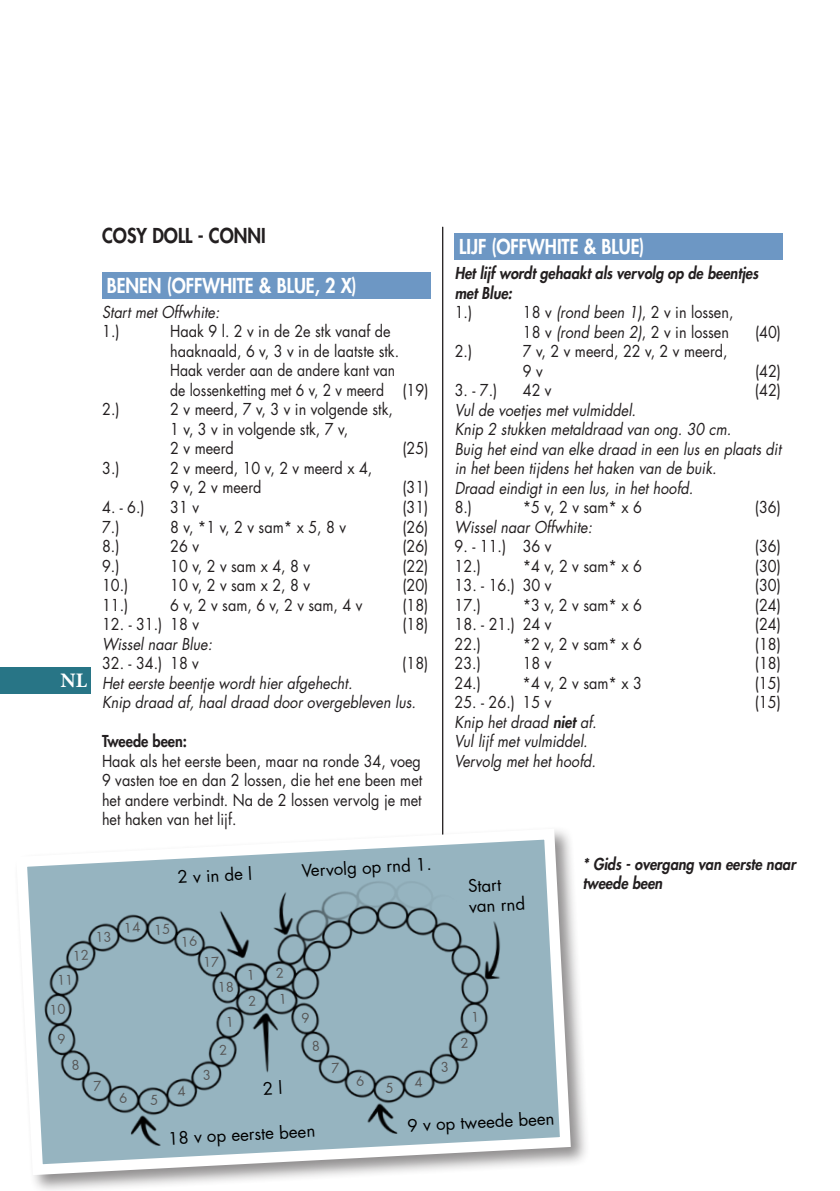
<style>
.page{position:relative;width:840px;height:1191px;background:#fff}
.page>*{position:absolute;margin:0;border:0;box-sizing:border-box;transform-origin:0 0}
.t1{font:700 20.6px "Minion Pro";color:#fff}
.t2{font:800 20px "Futura Std";color:#fff;scale:.9 1}
.t3{font:800 20px "Futura Std";color:#231f20;scale:.9 1}
.t4{font:16.8px/20.2px "Futura Std";color:#000}
.t5{font:16px/19.6px "Futura Std";color:#231f20;scale:.9 1}
.t6{font:italic 16px/19.6px "Futura Std";color:#231f20;scale:.9 1}
.t7{font:italic 800 16px/19.6px "Futura Std";color:#231f20;scale:.9 1}
.t8{font:800 16px "Futura Std";color:#231f20;scale:.9 1}
.t9{font:13px/26px "Futura Std";color:#565656}
.s1{font-style:italic}
.s2{font-weight:800}
</style>
<div class="page">
<div style="left:102px;top:272px;width:328px;height:26px;background:#6d97c4"></div>
<div style="left:454px;top:233px;width:328px;height:26px;background:#6d97c4"></div>
<hr style="left:442px;top:227px;width:1px;height:737px;background:#231f20">
<div style="left:13px;top:825px;width:577px;height:366px;background:#231f20;opacity:.5"></div>
<svg style="left:13px;top:823px;width:563px;height:357px"></svg>
<div style="left:0;top:666px;width:91px;height:27px;background:#287586"></div>
<svg style="left:472px;top:1012px;width:4px;height:10px"></svg>
<svg style="left:356px;top:1075px;width:8px;height:11px"></svg>
<svg style="left:441px;top:1061px;width:6px;height:11px"></svg>
<svg style="left:414px;top:1076px;width:8px;height:11px"></svg>
<svg style="left:385px;top:1082px;width:7px;height:11px"></svg>
<svg style="left:460px;top:1038px;width:7px;height:10px"></svg>
<svg style="left:331px;top:1062px;width:8px;height:10px"></svg>
<svg style="left:312px;top:1040px;width:7px;height:11px"></svg>
<svg style="left:302px;top:1012px;width:7px;height:11px"></svg>
<svg style="left:248px;top:995px;width:7px;height:11px"></svg>
<svg style="left:280px;top:994px;width:4px;height:10px"></svg>
<svg style="left:219px;top:1016px;width:12px;height:39px"></svg>
<svg style="left:203px;top:1069px;width:7px;height:10px"></svg>
<svg style="left:177px;top:1085px;width:8px;height:11px"></svg>
<svg style="left:119px;top:1092px;width:8px;height:11px"></svg>
<svg style="left:150px;top:1094px;width:7px;height:11px"></svg>
<svg style="left:94px;top:1080px;width:8px;height:10px"></svg>
<svg style="left:72px;top:1059px;width:7px;height:11px"></svg>
<svg style="left:58px;top:1033px;width:7px;height:11px"></svg>
<svg style="left:51px;top:1004px;width:14px;height:10px"></svg>
<svg style="left:59px;top:974px;width:11px;height:11px"></svg>
<svg style="left:75px;top:949px;width:13px;height:11px"></svg>
<svg style="left:97px;top:931px;width:13px;height:11px"></svg>
<svg style="left:183px;top:936px;width:14px;height:10px"></svg>
<svg style="left:248px;top:970px;width:4px;height:10px"></svg>
<svg style="left:276px;top:967px;width:7px;height:11px"></svg>
<svg style="left:263px;top:1079px;width:18px;height:15px"></svg>
<p class="t1" style="left:57px;top:666px;width:31px">UKNL</p>
<p class="t3" style="left:102px;top:223px;width:183px">COSY DOLL - CONNI</p>
<p class="t2" style="left:107px;top:273px;width:279px">BENEN (OFFWHITE &amp; BLUE, 2 X)</p>
<p class="t6" style="left:102px;top:302px;width:132px">Start met Offwhite:</p>
<p class="t5" style="left:102px;top:322px;width:21px">1.)</p>
<p class="t5" style="left:170px;top:322px;width:288px">Haak 9 l. 2 v in de 2e stk vanaf de haaknaald, 6 v, 3 v in de laatste stk.<br>Haak verder aan de andere kant van<br>de lossenketting met 6 v, 2 v meerd (19)</p>
<p class="t5" style="left:102px;top:400px;width:21px">2.)</p>
<p class="t5" style="left:170px;top:400px;width:249px">2 v meerd, 7 v, 3 v in volgende stk,<br>1 v, 3 v in volgende stk, 7 v,<br>2 v meerd</p>
<p class="t5" style="left:402px;top:439px;width:30px">(25)</p>
<p class="t5" style="left:102px;top:458px;width:21px">3.)</p>
<p class="t5" style="left:170px;top:458px;width:226px">2 v meerd, 10 v, 2 v meerd x 4,<br>9 v, 2 v meerd</p>
<p class="t5" style="left:402px;top:478px;width:30px">(31)</p>
<p class="t5" style="left:102px;top:497px;width:49px">4. - 6.)</p>
<p class="t5" style="left:170px;top:497px;width:34px">31 v</p>
<p class="t5" style="left:402px;top:497px;width:30px">(31)</p>
<p class="t5" style="left:102px;top:517px;width:21px">7.)</p>
<p class="t5" style="left:170px;top:517px;width:197px">8 v, *1 v, 2 v sam* x 5, 8 v</p>
<p class="t5" style="left:402px;top:517px;width:30px">(26)</p>
<p class="t5" style="left:102px;top:536px;width:21px">8.)</p>
<p class="t5" style="left:170px;top:536px;width:34px">26 v</p>
<p class="t5" style="left:402px;top:536px;width:30px">(26)</p>
<p class="t5" style="left:102px;top:556px;width:21px">9.)</p>
<p class="t5" style="left:170px;top:556px;width:157px">10 v, 2 v sam x 4, 8 v</p>
<p class="t5" style="left:402px;top:556px;width:30px">(22)</p>
<p class="t5" style="left:102px;top:575px;width:31px">10.)</p>
<p class="t5" style="left:170px;top:575px;width:157px">10 v, 2 v sam x 2, 8 v</p>
<p class="t5" style="left:402px;top:575px;width:30px">(20)</p>
<p class="t5" style="left:102px;top:595px;width:31px">11.)</p>
<p class="t5" style="left:170px;top:595px;width:215px">6 v, 2 v sam, 6 v, 2 v sam, 4 v</p>
<p class="t5" style="left:402px;top:595px;width:30px">(18)</p>
<p class="t5" style="left:102px;top:614px;width:109px">12. - 31.) 18 v</p>
<p class="t5" style="left:402px;top:614px;width:30px">(18)</p>
<p class="t6" style="left:102px;top:634px;width:124px">Wissel naar Blue:</p>
<p class="t5" style="left:102px;top:653px;width:109px">32. - 34.) 18 v</p>
<p class="t5" style="left:402px;top:653px;width:30px">(18)</p>
<p class="t6" style="left:102px;top:673px;width:350px">Het eerste beentje wordt hier afgehecht.<br>Knip draad af, haal draad door overgebleven lus.</p>
<p class="t8" style="left:102px;top:731px;width:96px">Tweede been:</p>
<p class="t5" style="left:102px;top:751px;width:357px;text-align:justify">Haak als het eerste been, maar na ronde 34, voeg 9 vasten toe en dan 2 lossen, die het ene been met het andere verbindt. Na de 2 lossen vervolg je met het haken van het lijf.</p>
<p class="t4" style="left:177px;top:867px;width:76px;rotate:-3deg">2 v in de l</p>
<p class="t4" style="left:301px;top:860px;width:131px;rotate:-3deg">Vervolg op rnd 1.</p>
<p class="t9" style="left:123px;top:917px;width:48px;rotate:-3deg">14 15</p>
<p class="t9" style="left:216px;top:948px;width:18px;text-indent:-13px;rotate:-3deg">17<br>18</p>
<p class="t2" style="left:459px;top:234px;width:207px">LIJF (OFFWHITE &amp; BLUE)</p>
<p class="t7" style="left:454px;top:264px;width:339px">Het lijf wordt gehaakt als vervolg op de beentjes met Blue:</p>
<p class="t5" style="left:454px;top:302px;width:21px">1.)</p>
<p class="t5" style="left:522px;top:302px;width:235px">18 v <span class="s1">(rond been 1)</span>, 2 v in lossen,<br>18 v <span class="s1">(rond been 2)</span>, 2 v in lossen</p>
<p class="t5" style="left:754px;top:322px;width:30px">(40)</p>
<p class="t5" style="left:454px;top:341px;width:21px">2.)</p>
<p class="t5" style="left:522px;top:341px;width:229px">7 v, 2 v meerd, 22 v, 2 v meerd,<br>9 v</p>
<p class="t5" style="left:754px;top:361px;width:30px">(42)</p>
<p class="t5" style="left:454px;top:380px;width:49px">3. - 7.)</p>
<p class="t5" style="left:522px;top:380px;width:34px">42 v</p>
<p class="t5" style="left:754px;top:380px;width:30px">(42)</p>
<p class="t6" style="left:454px;top:400px;width:364px">Vul de voetjes met vulmiddel.<br>Knip 2 stukken metaldraad van ong. 30 cm.<br>Buig het eind van elke draad in een lus en plaats dit in het been tijdens het haken van de buik.<br>Draad eindigt in een lus, in het hoofd.</p>
<p class="t5" style="left:454px;top:498px;width:21px">8.)</p>
<p class="t5" style="left:522px;top:498px;width:134px">*5 v, 2 v sam* x 6</p>
<p class="t5" style="left:754px;top:498px;width:30px">(36)</p>
<p class="t6" style="left:454px;top:517px;width:154px">Wissel naar Offwhite:</p>
<p class="t5" style="left:454px;top:537px;width:109px">9. - 11.) 36 v</p>
<p class="t5" style="left:754px;top:537px;width:30px">(36)</p>
<p class="t5" style="left:454px;top:556px;width:31px">12.)</p>
<p class="t5" style="left:522px;top:556px;width:134px">*4 v, 2 v sam* x 6</p>
<p class="t5" style="left:754px;top:556px;width:30px">(30)</p>
<p class="t5" style="left:454px;top:576px;width:109px">13. - 16.) 30 v</p>
<p class="t5" style="left:754px;top:576px;width:30px">(30)</p>
<p class="t5" style="left:454px;top:595px;width:31px">17.)</p>
<p class="t5" style="left:522px;top:595px;width:134px">*3 v, 2 v sam* x 6</p>
<p class="t5" style="left:754px;top:595px;width:30px">(24)</p>
<p class="t5" style="left:454px;top:615px;width:109px">18. - 21.) 24 v</p>
<p class="t5" style="left:754px;top:615px;width:30px">(24)</p>
<p class="t5" style="left:454px;top:634px;width:31px">22.)</p>
<p class="t5" style="left:522px;top:634px;width:134px">*2 v, 2 v sam* x 6</p>
<p class="t5" style="left:754px;top:634px;width:30px">(18)</p>
<p class="t5" style="left:454px;top:654px;width:31px">23.)</p>
<p class="t5" style="left:522px;top:654px;width:34px">18 v</p>
<p class="t5" style="left:754px;top:654px;width:30px">(18)</p>
<p class="t5" style="left:454px;top:673px;width:31px">24.)</p>
<p class="t5" style="left:522px;top:673px;width:134px">*4 v, 2 v sam* x 3</p>
<p class="t5" style="left:754px;top:673px;width:30px">(15)</p>
<p class="t5" style="left:454px;top:693px;width:109px">25. - 26.) 15 v</p>
<p class="t5" style="left:754px;top:693px;width:30px">(15)</p>
<p class="t6" style="left:454px;top:712px;width:159px">Knip het draad <span class="s2">niet</span> af.<br>Vul lijf met vulmiddel.<br>Vervolg met het hoofd.</p>
<p class="t4" style="left:467px;top:876px;width:57px;rotate:-3deg">Start van rnd</p>
<p class="t7" style="left:582px;top:854px;width:238px">* Gids - overgang van eerste naar tweede been</p>
<p class="t4" style="left:167px;top:1128px;width:149px;rotate:-3deg">18 v op eerste been</p>
<p class="t4" style="left:407px;top:1115px;width:148px;rotate:-3deg">9 v op tweede been</p>
</div>
